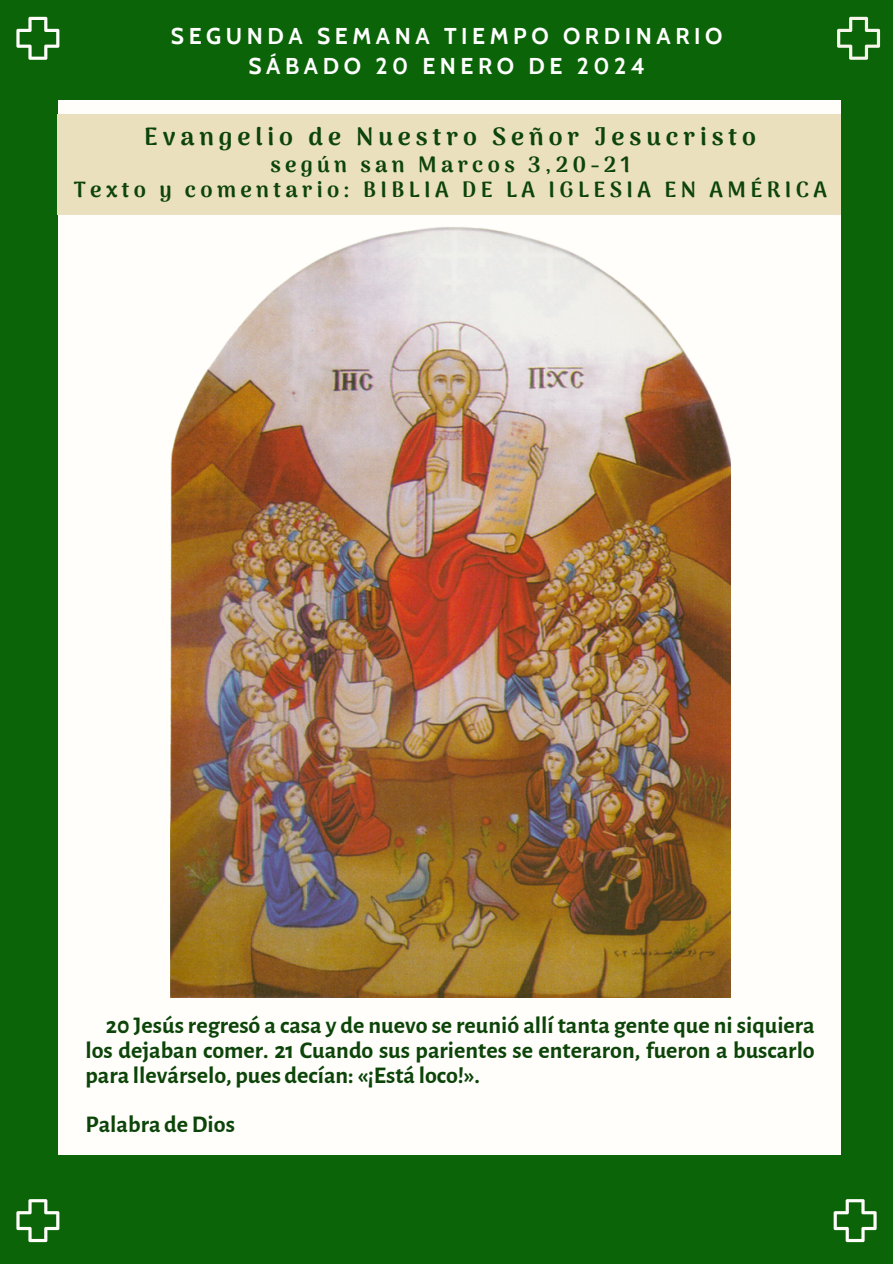
<style>
.page{position:relative;width:893px;height:1264px;background:#fff}
.page>*{position:absolute;margin:0;border:0;box-sizing:border-box;transform-origin:0 0}
.t1{font:900 24.75px "Arima Madurai";letter-spacing:.2em;color:#0c4409}
.t2{font:700 24px/24.8px "Alegreya Sans";color:#0c4409;text-align:justify}
.t3{font:700 22.8px/30.3px "Cabin";letter-spacing:.2em;color:#fff;text-align:center}
.t4{font:900 21.75px "Arima Madurai";letter-spacing:.2em;color:#0c4409}
</style>
<div class="page">
<div style="left:0;top:0;width:892px;height:1263px;background:#0b6407"></div>
<div style="left:58px;top:100px;width:782px;height:1055px;background:#fffefa"></div>
<div style="left:57px;top:114px;width:783px;height:101px;background:#ebe0be"></div>
<svg style="left:16px;top:17px;width:43px;height:43px"></svg>
<svg style="left:833px;top:1199px;width:43px;height:43px"></svg>
<svg style="left:16px;top:1199px;width:43px;height:43px"></svg>
<svg style="left:837px;top:17px;width:43px;height:43px"></svg>
<img style="left:170px;top:226px;width:560px;height:771px">
<p class="t3" style="left:171px;top:20px;width:553px">SEGUNDA SEMANA TIEMPO ORDINARIO<br>SÁBADO 20 ENERO DE 2024</p>
<h1 class="t1" style="left:144px;top:122px;width:613px">Evangelio de Nuestro Señor Jesucristo</h1>
<p class="t4" style="left:270px;top:152px;width:361px">según san Marcos 3,20-21</p>
<p class="t4" style="left:74px;top:176px;width:754px">Texto y comentario: BIBLIA DE LA IGLESIA EN AMÉRICA</p>
<p class="t2" style="left:85px;top:1013px;width:730px;text-indent:20px">20 Jesús regresó a casa y de nuevo se reunió allí tanta gente que ni siquiera los dejaban comer. 21 Cuando sus parientes se enteraron, fueron a buscarlo para llevárselo, pues decían: «¡Está loco!».</p>
<p class="t2" style="left:85px;top:1112px;width:151px">Palabra deDios</p>
</div>
